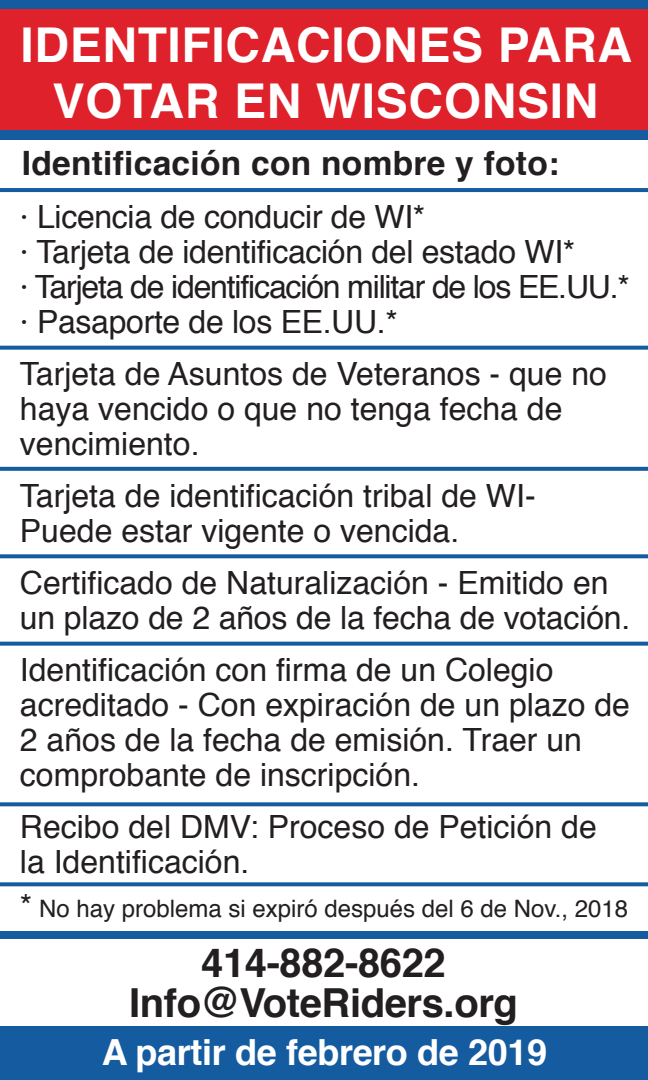
<style>
.page{position:relative;width:648px;height:1080px;background:#fff}
.page>*{position:absolute;margin:0;border:0;box-sizing:border-box;transform-origin:0 0}
.t1{font:700 48px/56px "Helvetica";letter-spacing:.015em;color:#fff;text-align:center}
.t2{font:700 40px/40px "Helvetica";letter-spacing:-.01em;color:#231f20;text-align:center}
.t3{font:700 36px "Helvetica";letter-spacing:-.01em;color:#fff}
.t4{font:700 33.6px "Helvetica";letter-spacing:.01em;color:#231f20}
.t5{font:32px/35.2px "Helvetica";color:#231f20}
.t6{font:24px "Helvetica";color:#231f20}
.s1{font-size:32px}
</style>
<div class="page">
<div style="left:0;top:931px;width:648px;height:8px;background:#145ba0"></div>
<svg style="left:0;top:188px;width:648px;height:4px;fill:#145ba0"></svg>
<svg style="left:0;top:346px;width:648px;height:4px;fill:#145ba0"></svg>
<svg style="left:0;top:467px;width:648px;height:4px;fill:#145ba0"></svg>
<svg style="left:0;top:554px;width:648px;height:4px;fill:#145ba0"></svg>
<svg style="left:0;top:642px;width:648px;height:4px;fill:#145ba0"></svg>
<svg style="left:0;top:802px;width:648px;height:4px;fill:#145ba0"></svg>
<svg style="left:0;top:882px;width:648px;height:4px;fill:#145ba0"></svg>
<div style="left:0;top:0;width:648px;height:139px;background:#145ba0"></div>
<div style="left:0;top:9px;width:648px;height:121px;background:#de212a"></div>
<div style="left:0;top:1027px;width:648px;height:53px;background:#145ba0"></div>
<h1 class="t1" style="left:21px;top:18px;width:613px">IDENTIFICACIONES PARA<br>VOTAR EN WISCONSIN</h1>
<p class="t4" style="left:22px;top:136px;width:539px">Identificación con nombre y foto:</p>
<p class="t5" style="left:20px;top:200px;width:612px">· Licencia de conducir de WI*<br>· Tarjeta de identificación del estado WI*<br>· Tarjeta de identificación militar de los EE.UU.* · Pasaporte de los EE.UU.*</p>
<p class="t5" style="left:20px;top:357px;width:589px">Tarjeta de Asuntos de Veteranos - que no haya vencido o que no tenga fecha de vencimiento.</p>
<p class="t5" style="left:20px;top:479px;width:517px">Tarjeta de identificación tribal de WI-<br>Puede estar vigente o vencida.</p>
<p class="t5" style="left:20px;top:566px;width:612px">Certificado de Naturalización - Emitido en un plazo de 2 años de la fecha de votación.</p>
<p class="t5" style="left:20px;top:653px;width:612px">Identificación con firma de un Colegio acreditado - Con expiración de un plazo de 2 años de la fecha de emisión. Traer un comprobante de inscripción.</p>
<p class="t5" style="left:20px;top:810px;width:578px">Recibo del DMV: Proceso de Petición de la Identificación.</p>
<p class="t6" style="left:20px;top:890px;width:610px"><span class="s1">*</span> No hay problema si expiró después del 6 de Nov., 2018</p>
<p class="t2" style="left:129px;top:943px;width:390px">414-882-8622<br>Info@VoteRiders.org</p>
<p class="t3" style="left:102px;top:1024px;width:447px">A partir de febrero de 2019</p>
</div>
